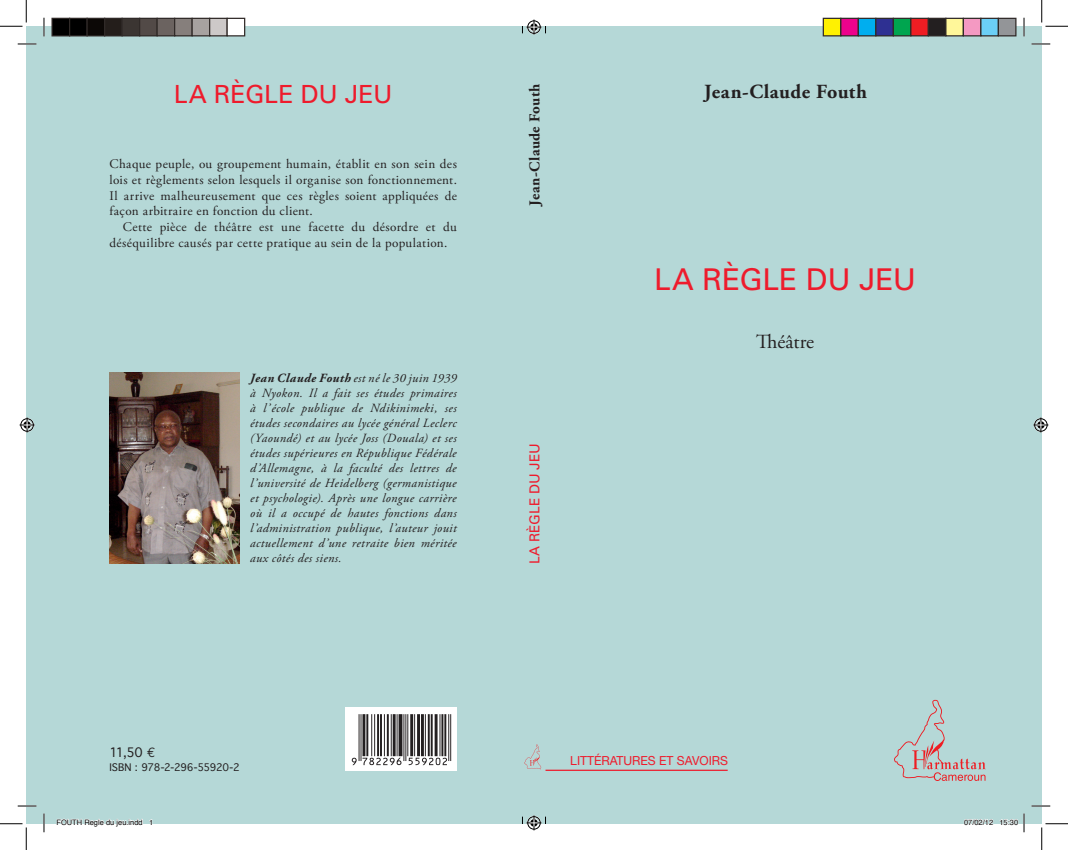
<style>
.page{position:relative;width:1068px;height:850px;background:#fff}
.page>*{position:absolute;margin:0;border:0;box-sizing:border-box;transform-origin:0 0}
.t1{font:30px "Univers";letter-spacing:-.01em;color:#ee1b2c}
.t2{font:25px "Univers";letter-spacing:-.01em;color:#ee1b2c}
.t3{font:700 20px "Adobe Garamond Pro";letter-spacing:.025em;color:#231f20}
.t4{font:20px "Adobe Garamond Pro";color:#231f20}
.t5{font:700 15px "Adobe Garamond Pro";letter-spacing:.02em;color:#231f20}
.t6{font:13.75px "Univers";color:#ee1b2c}
.t7{font:13.12px/15.8px "Adobe Garamond Pro";letter-spacing:.025em;color:#231f20;text-align:justify}
.t8{font:italic 12.5px/15px "Adobe Garamond Pro";letter-spacing:.035em;color:#231f20;text-align:justify}
.t9{font:12.5px "Helvetica Neue";color:#ee1b2c}
.t10{font:12.5px "Geneva";color:#231f20}
.t11{font:10px "Geneva";letter-spacing:-.035em;color:#231f20}
.t12{font:7.5px "Helvetica";color:#000}
.s1{font-weight:700}
.s2{font-family:"Euro Mono";font-size:13.75px}
.s3{font-style:inherit}
</style>
<div class="page">
<div style="left:26px;top:26px;width:1015px;height:797px;background:#b5d8d7"></div>
<svg style="left:524px;top:744px;width:17px;height:25px"></svg>
<svg style="left:894px;top:700px;width:91px;height:81px"></svg>
<div style="left:345px;top:707px;width:111px;height:63px;background:#fff"></div>
<svg style="left:352px;top:714px;width:99px;height:51px"></svg>
<img style="left:109px;top:372px;width:131px;height:192px">
<hr style="left:545px;top:769px;width:182px;height:2px;background:#ee1b2c">
<svg style="left:18px;top:43px;width:18px;height:2px"></svg>
<svg style="left:1031px;top:43px;width:19px;height:2px"></svg>
<svg style="left:18px;top:805px;width:18px;height:2px"></svg>
<svg style="left:1031px;top:805px;width:19px;height:2px"></svg>
<svg style="left:43px;top:18px;width:2px;height:18px"></svg>
<svg style="left:43px;top:813px;width:2px;height:19px"></svg>
<svg style="left:1023px;top:18px;width:1px;height:18px"></svg>
<svg style="left:0;top:0;width:27px;height:27px"></svg>
<svg style="left:0;top:823px;width:27px;height:27px"></svg>
<svg style="left:1041px;top:0;width:27px;height:27px"></svg>
<svg style="left:1041px;top:823px;width:27px;height:27px"></svg>
<svg style="left:522px;top:20px;width:24px;height:15px"></svg>
<svg style="left:522px;top:815px;width:24px;height:15px"></svg>
<svg style="left:20px;top:417px;width:15px;height:15px"></svg>
<svg style="left:1033px;top:417px;width:15px;height:15px"></svg>
<div style="left:52px;top:18px;width:18px;height:18px;background:#000"></div>
<div style="left:51px;top:18px;width:19px;height:18px;border:1px solid #302a28"></div>
<div style="left:70px;top:18px;width:17px;height:18px;background:#000"></div>
<div style="left:69px;top:18px;width:19px;height:18px;border:1px solid #302a28"></div>
<div style="left:87px;top:18px;width:18px;height:18px;background:#0c0806"></div>
<div style="left:86px;top:18px;width:19px;height:18px;border:1px solid #302a28"></div>
<div style="left:105px;top:18px;width:17px;height:18px;background:#241e1b"></div>
<div style="left:104px;top:18px;width:19px;height:18px;border:1px solid #302a28"></div>
<div style="left:122px;top:18px;width:18px;height:18px;background:#3b3532"></div>
<div style="left:121px;top:18px;width:19px;height:18px;border:1px solid #302a28"></div>
<div style="left:140px;top:18px;width:17px;height:18px;background:#524a47"></div>
<div style="left:139px;top:18px;width:19px;height:18px;border:1px solid #302a28"></div>
<div style="left:157px;top:18px;width:18px;height:18px;background:#6b6360"></div>
<div style="left:156px;top:18px;width:19px;height:18px;border:1px solid #302a28"></div>
<div style="left:175px;top:18px;width:17px;height:18px;background:#867f7c"></div>
<div style="left:174px;top:18px;width:19px;height:18px;border:1px solid #302a28"></div>
<div style="left:192px;top:18px;width:18px;height:18px;background:#a7a2a0"></div>
<div style="left:191px;top:18px;width:19px;height:18px;border:1px solid #302a28"></div>
<div style="left:210px;top:18px;width:17px;height:18px;background:#cdc9c8"></div>
<div style="left:209px;top:18px;width:19px;height:18px;border:1px solid #302a28"></div>
<div style="left:227px;top:18px;width:18px;height:18px;background:#fff"></div>
<div style="left:226px;top:18px;width:19px;height:18px;border:1px solid #302a28"></div>
<div style="left:823px;top:18px;width:18px;height:18px;background:#fff101"></div>
<div style="left:822px;top:18px;width:19px;height:18px;border:1px solid #302a28"></div>
<div style="left:841px;top:18px;width:17px;height:18px;background:#ed028c"></div>
<div style="left:840px;top:18px;width:19px;height:18px;border:1px solid #302a28"></div>
<div style="left:858px;top:18px;width:18px;height:18px;background:#00aeef"></div>
<div style="left:857px;top:18px;width:19px;height:18px;border:1px solid #302a28"></div>
<div style="left:876px;top:18px;width:17px;height:18px;background:#2e3092"></div>
<div style="left:875px;top:18px;width:19px;height:18px;border:1px solid #302a28"></div>
<div style="left:893px;top:18px;width:18px;height:18px;background:#00a54f"></div>
<div style="left:892px;top:18px;width:19px;height:18px;border:1px solid #302a28"></div>
<div style="left:911px;top:18px;width:17px;height:18px;background:#ee1d23"></div>
<div style="left:910px;top:18px;width:19px;height:18px;border:1px solid #302a28"></div>
<div style="left:928px;top:18px;width:18px;height:18px;background:#231f20"></div>
<div style="left:927px;top:18px;width:19px;height:18px;border:1px solid #302a28"></div>
<div style="left:946px;top:18px;width:17px;height:18px;background:#fff79a"></div>
<div style="left:945px;top:18px;width:19px;height:18px;border:1px solid #302a28"></div>
<div style="left:963px;top:18px;width:18px;height:18px;background:#f499c2"></div>
<div style="left:962px;top:18px;width:19px;height:18px;border:1px solid #302a28"></div>
<div style="left:981px;top:18px;width:17px;height:18px;background:#6bcff6"></div>
<div style="left:980px;top:18px;width:19px;height:18px;border:1px solid #302a28"></div>
<div style="left:998px;top:18px;width:18px;height:18px;background:#939598"></div>
<div style="left:997px;top:18px;width:19px;height:18px;border:1px solid #302a28"></div>
<svg style="left:57px;top:819px;width:86px;height:5px"></svg>
<svg style="left:149px;top:819px;width:3px;height:5px"></svg>
<svg style="left:963px;top:819px;width:30px;height:5px"></svg>
<svg style="left:999px;top:813px;width:25px;height:19px"></svg>
<h2 class="t2" style="left:174px;top:79px;width:220px">LA RÈGLE DU JEU</h2>
<p class="t7" style="left:110px;top:156px;width:349px">Chaque peuple, ou groupement humain, établit en son sein des lois et règlements selon lesquels il organise son fonctionnement.<br>Il arrive malheureusement que ces règles soient appliquées de façon arbitraire en fonction du client.</p>
<p class="t7" style="left:110px;top:219px;width:349px;text-indent:13px">Cette pièce de théâtre est une facette du désordre et du déséquilibre causés par cette pratique au sein de la population.</p>
<p class="t8" style="left:250px;top:371px;width:208px"><span class="s1">Jean Claude Fouth</span> est né le 30 juin 1939 à Nyokon. Il a fait ses études primaires à l’école publique de Ndikinimeki, ses études secondaires au lycée général Leclerc (Yaoundé) et au lycée Joss (Douala) et ses études supérieures en République Fédérale d’Allemagne, à la faculté des lettres de l’université de Heidelberg (germanistique et psychologie). Après une longue carrière où il a occupé de hautes fonctions dans l’administration publique, l’auteur jouit actuellement d’une retraite bien méritée aux côtés des siens.</p>
<p class="t5" style="left:526px;top:206px;width:124px;rotate:-90deg">Jean-Claude Fouth</p>
<p class="t6" style="left:526px;top:564px;width:123px;rotate:-90deg">LA RÈGLE DU JEU</p>
<h3 class="t3" style="left:704px;top:80px;width:165px">Jean-Claude Fouth</h3>
<h1 class="t1" style="left:654px;top:261px;width:263px">LA RÈGLE DU JEU</h1>
<h3 class="t4" style="left:756px;top:330px;width:59px">Théâtre</h3>
<p class="t10" style="left:109px;top:742px;width:47px">11,50 <span class="s2">€</span></p>
<p class="t11" style="left:109px;top:758px;width:132px"><span class="s3">ISBN</span> : 978-2-296-55920-2</p>
<p class="t9" style="left:570px;top:753px;width:159px">LITTÉRATURES ET SAVOIRS</p>
<p class="t12" style="left:56px;top:816px;width:98px">FOUTH Regle du jeu.indd 1</p>
<p class="t12" style="left:964px;top:816px;width:56px">07/02/12 15:30</p>
</div>
